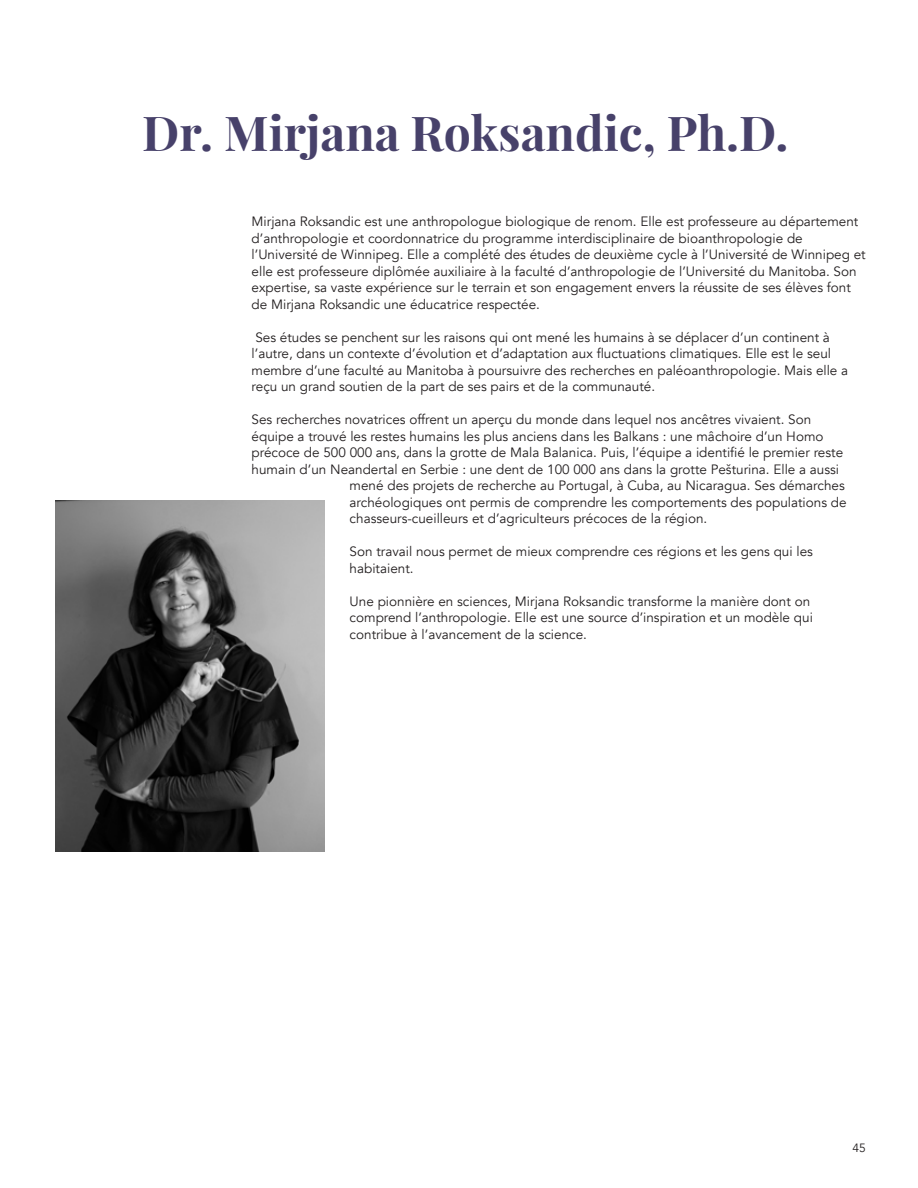
<style>
.page{position:relative;width:918px;height:1188px;background:#fff}
.page>*{position:absolute;margin:0;border:0;box-sizing:border-box;transform-origin:0 0}
.t1{font:700 48px "Playfair Display";color:#47416a}
.t2{font:13.5px/16.5px "Avenir";color:#231f20}
.t3{font:12px "Avenir";color:#231f20}
</style>
<div class="page">
<img style="left:56px;top:500px;width:268px;height:351px">
<h1 class="t1" style="left:142px;top:103px;width:648px">Dr. Mirjana Roksandic, Ph.D.</h1>
<p class="t2" style="left:252px;top:213px;width:616px">Mirjana Roksandic est une anthropologue biologique de renom. Elle est professeure au département d’anthropologie et coordonnatrice du programme interdisciplinaire de bioanthropologie de l’Université de Winnipeg. Elle a complété des études de deuxième cycle à l’Université de Winnipeg et elle est professeure diplômée auxiliaire à la faculté d’anthropologie de l’Université du Manitoba. Son expertise, sa vaste expérience sur le terrain et son engagement envers la réussite de ses élèves font de Mirjana Roksandic une éducatrice respectée.</p>
<p class="t2" style="left:252px;top:329px;width:598px">Ses études se penchent sur les raisons qui ont mené les humains à se déplacer d’un continent à l’autre, dans un contexte d’évolution et d’adaptation aux fluctuations climatiques. Elle est le seul membre d’une faculté au Manitoba à poursuivre des recherches en paléoanthropologie. Mais elle a reçu un grand soutien de la part de ses pairs et de la communauté.</p>
<p class="t2" style="left:252px;top:411px;width:561px">Ses recherches novatrices offrent un aperçu du monde dans lequel nos ancêtres vivaient. Son</p>
<p class="t2" style="left:252px;top:428px;width:573px">équipe a trouvé les restes humains les plus anciens dans les Balkans : une mâchoire d’un Homo</p>
<p class="t2" style="left:252px;top:444px;width:593px">précoce de 500 000 ans, dans la grotte de Mala Balanica. Puis, l’équipe a identifié le premier reste</p>
<p class="t2" style="left:252px;top:461px;width:589px">humain d’un Neandertal en Serbie : une dent de 100 000 ans dans la grotte Pešturina. Elle a aussi</p>
<p class="t2" style="left:350px;top:477px;width:497px">mené des projets de recherche au Portugal, à Cuba, au Nicaragua. Ses démarches</p>
<p class="t2" style="left:350px;top:494px;width:498px">archéologiques ont permis de comprendre les comportements des populations de</p>
<p class="t2" style="left:350px;top:510px;width:359px">chasseurs-cueilleurs et d’agriculteurs précoces de la région.</p>
<p class="t2" style="left:350px;top:543px;width:465px">Son travail nous permet de mieux comprendre ces régions et les gens qui les habitaient.</p>
<p class="t2" style="left:350px;top:593px;width:465px">Une pionnière en sciences, Mirjana Roksandic transforme la manière dont on comprend l’anthropologie. Elle est une source d’inspiration et un modèle qui contribue à l’avancement de la science.</p>
<p class="t3" style="left:853px;top:1140px;width:15px">45</p>
</div>
